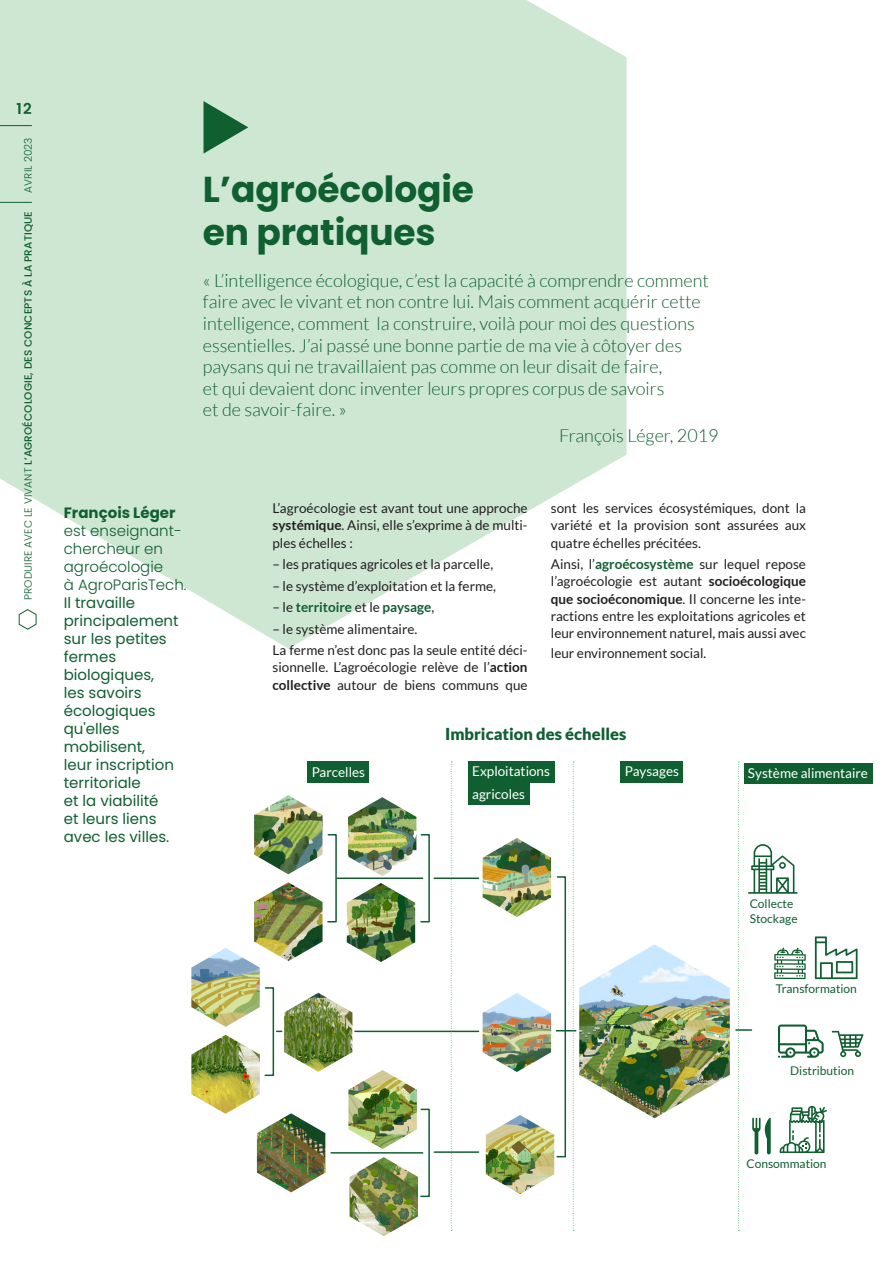
<style>
.page{position:relative;width:893px;height:1263px;background:#fff}
.page>*{position:absolute;margin:0;border:0;box-sizing:border-box;transform-origin:0 0}
.Titre{font:700 36px/43.5px "Poppins";letter-spacing:-.005em;color:#105f31}
.Chapô{font:300 18px/21.6px "Lato";color:#105f31}
.inter-titre-1{font:900 16.5px "Lato";color:#105f31}
.exergue{font:15px/18px "Poppins";color:#105f31}
.exergue-2{font:300 15px/18px "Poppins";color:#105f31}
.t1{font:600 15px "Poppins";color:#105f31}
.body{font:13.5px/17.2px "Lato";color:#231f20;text-align:justify}
.inter-titre-2{font:13.5px "Lato";color:#fff}
.body-2{font:700 13.5px "Lato";color:#105f31}
.inter-titre-1-2{font:12px/14.4px "Lato";color:#105f31}
.t2{font:500 10.5px "Poppins";letter-spacing:.01em;color:#105f31}
.t3{font:300 10.5px "Poppins";letter-spacing:.01em;color:#105f31}
.s1{font-weight:300}
.s2{font-weight:700}
.s3{font-weight:400;color:#231f20}
.s4{font-weight:700;color:#105f31}
</style>
<div class="page">
<svg style="left:0;top:0;width:627px;height:649px;background:#d4ead9"></svg>
<svg style="left:203px;top:101px;width:45px;height:53px;background:#6fa383"></svg>
<img style="left:254px;top:795px;width:69px;height:79px">
<img style="left:348px;top:797px;width:68px;height:79px">
<img style="left:254px;top:882px;width:69px;height:79px">
<img style="left:191px;top:948px;width:69px;height:79px">
<img style="left:191px;top:1035px;width:69px;height:79px">
<img style="left:257px;top:1113px;width:68px;height:79px">
<img style="left:347px;top:883px;width:68px;height:79px">
<img style="left:348px;top:1070px;width:69px;height:79px">
<img style="left:350px;top:1157px;width:68px;height:79px">
<img style="left:483px;top:993px;width:68px;height:79px">
<img style="left:579px;top:944px;width:151px;height:174px">
<img style="left:483px;top:838px;width:68px;height:79px">
<div style="left:327px;top:834px;width:10px;height:88px;border:2px solid #105f31"></div>
<div style="left:420px;top:834px;width:10px;height:88px;border:2px solid #105f31"></div>
<div style="left:420px;top:1108px;width:10px;height:89px;border:2px solid #105f31"></div>
<div style="left:264px;top:987px;width:10px;height:89px;border:2px solid #105f31"></div>
<div style="left:307px;top:762px;width:62px;height:21px;background:#105f31"></div>
<div style="left:468px;top:761px;width:86px;height:21px;background:#105f31"></div>
<div style="left:468px;top:783px;width:61px;height:22px;background:#105f31"></div>
<div style="left:621px;top:761px;width:62px;height:21px;background:#105f31"></div>
<div style="left:744px;top:763px;width:128px;height:20px;background:#105f31"></div>
<hr style="left:337px;top:877px;width:86px;height:2px;background:#105f31">
<hr style="left:434px;top:877px;width:44px;height:2px;background:#105f31">
<hr style="left:434px;top:1151px;width:44px;height:2px;background:#105f31">
<hr style="left:331px;top:1152px;width:92px;height:1px;background:#105f31">
<hr style="left:355px;top:1031px;width:123px;height:1px;background:#105f31">
<img style="left:486px;top:1115px;width:68px;height:79px">
<img style="left:284px;top:993px;width:68px;height:79px">
<svg style="left:451px;top:762px;width:1px;height:469px"></svg>
<svg style="left:556px;top:762px;width:20px;height:469px"></svg>
<svg style="left:736px;top:762px;width:127px;height:469px"></svg>
<svg style="left:18px;top:609px;width:19px;height:21px"></svg>
<hr style="left:0;top:202px;width:32px;height:1px;background:#105f31">
<hr style="left:0;top:125px;width:32px;height:1px;background:#105f31">
<p class="t1" style="left:16px;top:100px;width:17px">12</p>
<p class="t3" style="left:22px;top:193px;width:57px;rotate:-90deg">AVRIL 2023</p>
<p class="t2" style="left:22px;top:600px;width:390px;rotate:-90deg"><span class="s1">PRODUIRE AVEC LE VIVANT</span> L’AGROÉCOLOGIE, DES CONCEPTS À LA PRATIQUE</p>
<p class="Titre" style="left:203px;top:168px;width:273px">L’agroécologie en pratiques</p>
<p class="Chapô" style="left:203px;top:270px;width:507px">« L’intelligence écologique, c’est la capacité à comprendre comment faire avec le vivant et non contre lui. Mais comment acquérir cette intelligence, comment la construire, voilà pour moi des questions essentielles. J’ai passé une bonne partie de ma vie à côtoyer des paysans qui ne travaillaient pas comme on leur disait de faire,<br>et qui devaient donc inventer leurs propres corpus de savoirs<br>et de savoir-faire. »</p>
<p class="Chapô" style="left:559px;top:425px;width:161px">François Léger, 2019</p>
<p class="exergue-2" style="left:64px;top:504px;width:124px"><span class="s2">François Léger </span>est enseignant&shy;chercheur en agroécologie<br>à AgroParisTech.</p>
<p class="exergue" style="left:64px;top:594px;width:116px">Il travaille principalement sur les petites fermes biologiques, les savoirs écologiques qu'elles mobilisent,<br>leur inscription territoriale<br>et la viabilité<br>et leurs liens avec les villes.</p>
<p class="body" style="left:273px;top:499px;width:257px">L’agroécologie est avant tout une approche <span class="s2">systémique</span>. Ainsi, elle s’exprime à de multi&shy;ples échelles :</p>
<p class="body" style="left:273px;top:555px;width:222px">– les pratiques agricoles et la parcelle,</p>
<p class="body" style="left:273px;top:577px;width:225px">– le système d’exploitation et la ferme,</p>
<p class="body-2" style="left:273px;top:599px;width:163px"><span class="s3">– le</span> territoire <span class="s3">et le</span> paysage<span class="s3">,</span></p>
<p class="body" style="left:273px;top:620px;width:146px">– le système alimentaire.</p>
<p class="body" style="left:273px;top:641px;width:257px">La ferme n’est donc pas la seule entité déci&shy;sionnelle. L’agroécologie relève de l’<span class="s2">action collective</span> autour de biens communs que</p>
<p class="body" style="left:551px;top:499px;width:257px">sont les services écosystémiques, dont la variété et la provision sont assurées aux quatre échelles précitées.</p>
<p class="body" style="left:551px;top:555px;width:257px">Ainsi, l’<span class="s4">agroécosystème</span> sur lequel repose l’agroécologie est autant <span class="s2">socioécologique que socioéconomique</span>. Il concerne les inte&shy;ractions entre les exploitations agricoles et leur environnement naturel, mais aussi avec</p>
<p class="body" style="left:551px;top:644px;width:157px">leur environnement social.</p>
<p class="inter-titre-1" style="left:445px;top:724px;width:183px">Imbrication des échelles</p>
<p class="inter-titre-2" style="left:312px;top:764px;width:55px">Parcelles</p>
<p class="inter-titre-2" style="left:472px;top:764px;width:79px">Exploitations</p>
<p class="inter-titre-2" style="left:472px;top:786px;width:54px">agricoles</p>
<p class="inter-titre-2" style="left:625px;top:764px;width:55px">Paysages</p>
<p class="inter-titre-2" style="left:748px;top:765px;width:122px">Système alimentaire</p>
<p class="inter-titre-1-2" style="left:750px;top:896px;width:49px">Collecte<br>Stockage</p>
<p class="inter-titre-1-2" style="left:776px;top:981px;width:83px">Transformation</p>
<p class="inter-titre-1-2" style="left:790px;top:1063px;width:65px">Distribution</p>
<p class="inter-titre-1-2" style="left:746px;top:1156px;width:82px">Consommation</p>
</div>
